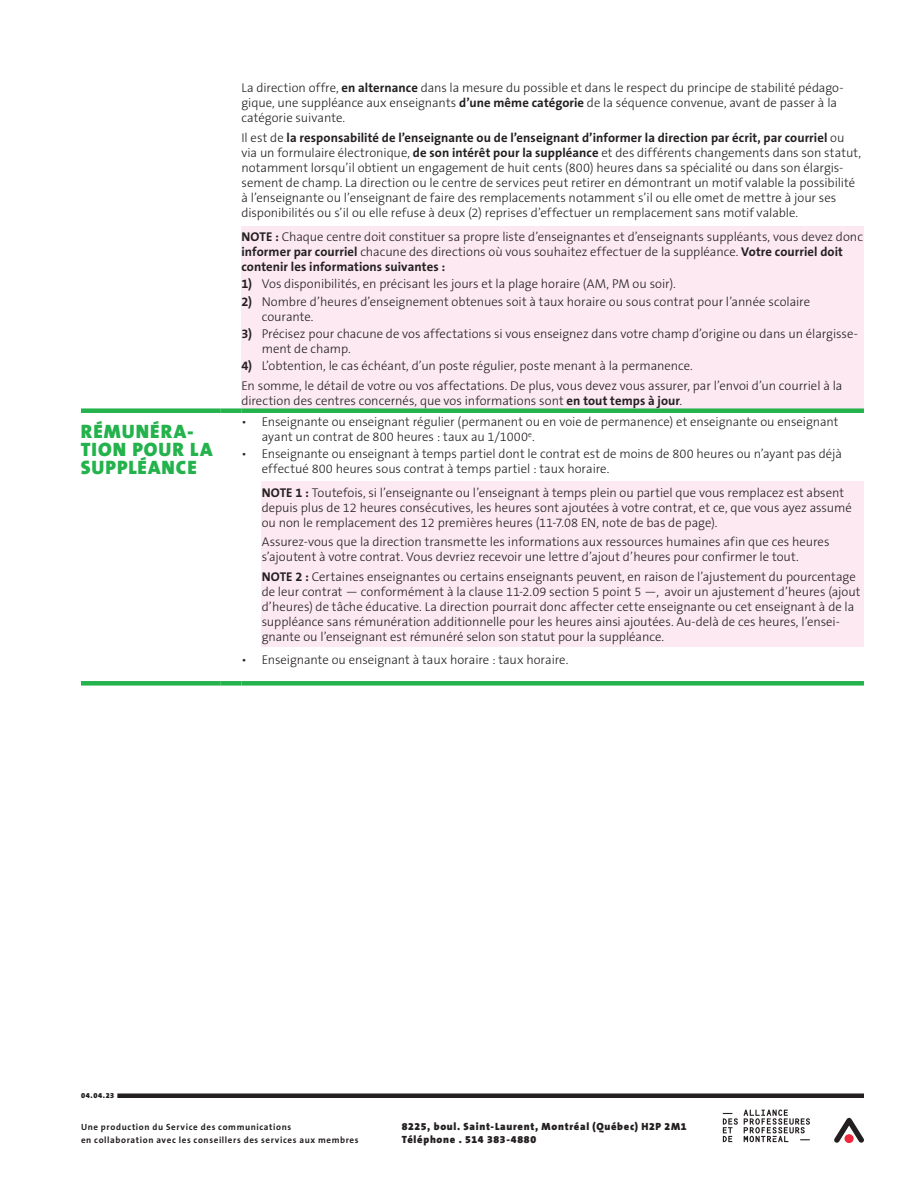
<style>
.page{position:relative;width:918px;height:1188px;background:#fff}
.page>*{position:absolute;margin:0;border:0;box-sizing:border-box;transform-origin:0 0}
.t1{font:900 19.5px/18px "The Sans B9";letter-spacing:.055em;color:#23b24b}
.t2{font:300 12.75px/15px "The Sans B3";color:#231f20}
.t3{font:700 12.75px "The Sans B7";letter-spacing:.005em;color:#231f20}
.t4{font:900 10.5px/13.5px "The Sans B9";letter-spacing:.065em;color:#231f20}
.t5{font:700 9px/13.5px "The Sans B7";letter-spacing:.07em;color:#231f20}
.t6{font:900 7.5px "The Sans B9";color:#231f20}
.s1{font-family:"The Sans B7";font-weight:700}
.s2{font-family:"The Sans B3";font-weight:300}
</style>
<div class="page">
<svg style="left:723px;top:1113px;width:15px;height:29px"></svg>
<svg style="left:744px;top:1110px;width:66px;height:32px"></svg>
<svg style="left:834px;top:1118px;width:30px;height:25px"></svg>
<hr style="left:117px;top:1094px;width:747px;height:4px;background:#231f20">
<div style="left:241px;top:226px;width:623px;height:185px;background:#fce9f1"></div>
<div style="left:221px;top:408px;width:20px;height:5px;background:#23b24b"></div>
<div style="left:241px;top:408px;width:623px;height:5px;background:#23b24b"></div>
<div style="left:81px;top:408px;width:140px;height:5px;background:#23b24b"></div>
<div style="left:81px;top:681px;width:140px;height:5px;background:#23b24b"></div>
<div style="left:241px;top:681px;width:623px;height:5px;background:#23b24b"></div>
<div style="left:221px;top:681px;width:20px;height:5px;background:#23b24b"></div>
<div style="left:262px;top:482px;width:602px;height:165px;background:#fce9f1"></div>
<p class="t2" style="left:241px;top:81px;width:604px">La direction offre, <span class="s1">en alternance</span> dans la mesure du possible et dans le respect du principe de stabilité pédago&shy;gique, une suppléance aux enseignants <span class="s1">d’une même catégorie</span> de la séquence convenue, avant de passer à la catégorie suivante.</p>
<p class="t3" style="left:241px;top:131px;width:605px"><span class="s2">Il est de</span> la responsabilité de l’enseignante ou de l’enseignant d’informer la direction par écrit, par courriel <span class="s2">ou</span></p>
<p class="t2" style="left:241px;top:145px;width:621px">via un formulaire électronique, <span class="s1">de son intérêt pour la suppléance</span> et des différents changements dans son statut, notamment lorsqu’il obtient un engagement de huit cents (800) heures dans sa spécialité ou dans son élargis&shy;sement de champ. La direction ou le centre de services peut retirer en démontrant un motif valable la possibilité à l’enseignante ou l’enseignant de faire des remplacements notamment s’il ou elle omet de mettre à jour ses disponibilités ou s’il ou elle refuse à deux (2) reprises d’effectuer un remplacement sans motif valable.</p>
<p class="t2" style="left:241px;top:230px;width:623px"><span class="s1">NOTE :</span> Chaque centre doit constituer sa propre liste d’enseignantes et d’enseignants suppléants, vous devez donc <span class="s1">informer par courriel</span> chacune des directions où vous souhaitez effectuer de la suppléance. <span class="s1">Votre courriel doit</span></p>
<p class="t3" style="left:241px;top:260px;width:205px">contenir les informations suivantes :</p>
<p class="t2" style="left:241px;top:277px;width:436px"><span class="s1">1)</span> Vos disponibilités, en précisant les jours et la plage horaire (AM, PM ou soir).</p>
<p class="t2" style="left:262px;top:294px;width:550px;text-indent:-20px"><span class="s1">2)</span> Nombre d’heures d’enseignement obtenues soit à taux horaire ou sous contrat pour l’année scolaire courante.</p>
<p class="t2" style="left:262px;top:327px;width:598px;text-indent:-20px"><span class="s1">3)</span> Précisez pour chacune de vos affectations si vous enseignez dans votre champ d’origine ou dans un élargisse&shy;ment de champ.</p>
<p class="t2" style="left:241px;top:357px;width:603px;line-height:19.5px"><span class="s1">4)</span> L’obtention, le cas échéant, d’un poste régulier, poste menant à la permanence.<br>En somme, le détail de votre ou vos affectations. De plus, vous devez vous assurer, par l’envoi d’un courriel à la</p>
<p class="t2" style="left:241px;top:393px;width:442px">direction des centres concernés, que vos informations sont <span class="s1">en tout temps à jour</span>.</p>
<h1 class="t1" style="left:81px;top:423px;width:133px">RÉMUNÉRA-<br>TION POUR LA<br>SUPPLÉANCE</h1>
<p class="t2" style="left:262px;top:415px;width:578px;text-indent:-20px">• Enseignante ou enseignant régulier (permanent ou en voie de permanence) et enseignante ou enseignant ayant un contrat de 800 heures : taux au 1/1000<sup>e</sup>.</p>
<p class="t2" style="left:262px;top:447px;width:582px;text-indent:-20px">• Enseignante ou enseignant à temps partiel dont le contrat est de moins de 800 heures ou n’ayant pas déjà effectué 800 heures sous contrat à temps partiel : taux horaire.</p>
<p class="t2" style="left:262px;top:486px;width:592px"><span class="s1">NOTE 1 :</span> Toutefois, si l’enseignante ou l’enseignant à temps plein ou partiel que vous remplacez est absent depuis plus de 12 heures consécutives, les heures sont ajoutées à votre contrat, et ce, que vous ayez assumé ou non le remplacement des 12 premières heures (11-7.08 EN, note de bas de page).</p>
<p class="t2" style="left:262px;top:535px;width:569px">Assurez-vous que la direction transmette les informations aux ressources humaines afin que ces heures s’ajoutent à votre contrat. Vous devriez recevoir une lettre d’ajout d’heures pour confirmer le tout.</p>
<p class="t2" style="left:262px;top:570px;width:600px"><span class="s1">NOTE 2 :</span> Certaines enseignantes ou certains enseignants peuvent, en raison de l’ajustement du pourcentage de leur contrat — conformément à la clause 11-2.09 section 5 point 5 —, avoir un ajustement d’heures (ajout d’heures) de tâche éducative. La direction pourrait donc affecter cette enseignante ou cet enseignant à de la suppléance sans rémunération additionnelle pour les heures ainsi ajoutées. Au-delà de ces heures, l’ensei&shy;gnante ou l’enseignant est rémunéré selon son statut pour la suppléance.</p>
<p class="t2" style="left:241px;top:653px;width:328px">• Enseignante ou enseignant à taux horaire : taux horaire.</p>
<p class="t6" style="left:81px;top:1091px;width:35px">04.04.23</p>
<p class="t5" style="left:81px;top:1120px;width:279px">Une production du Service des communications<br>en collaboration avec les conseillers des services aux membres</p>
<p class="t4" style="left:402px;top:1120px;width:286px">8225, boul. Saint-Laurent, Montréal (Québec) H2P 2M1<br>Téléphone . 514 383-4880</p>
</div>
